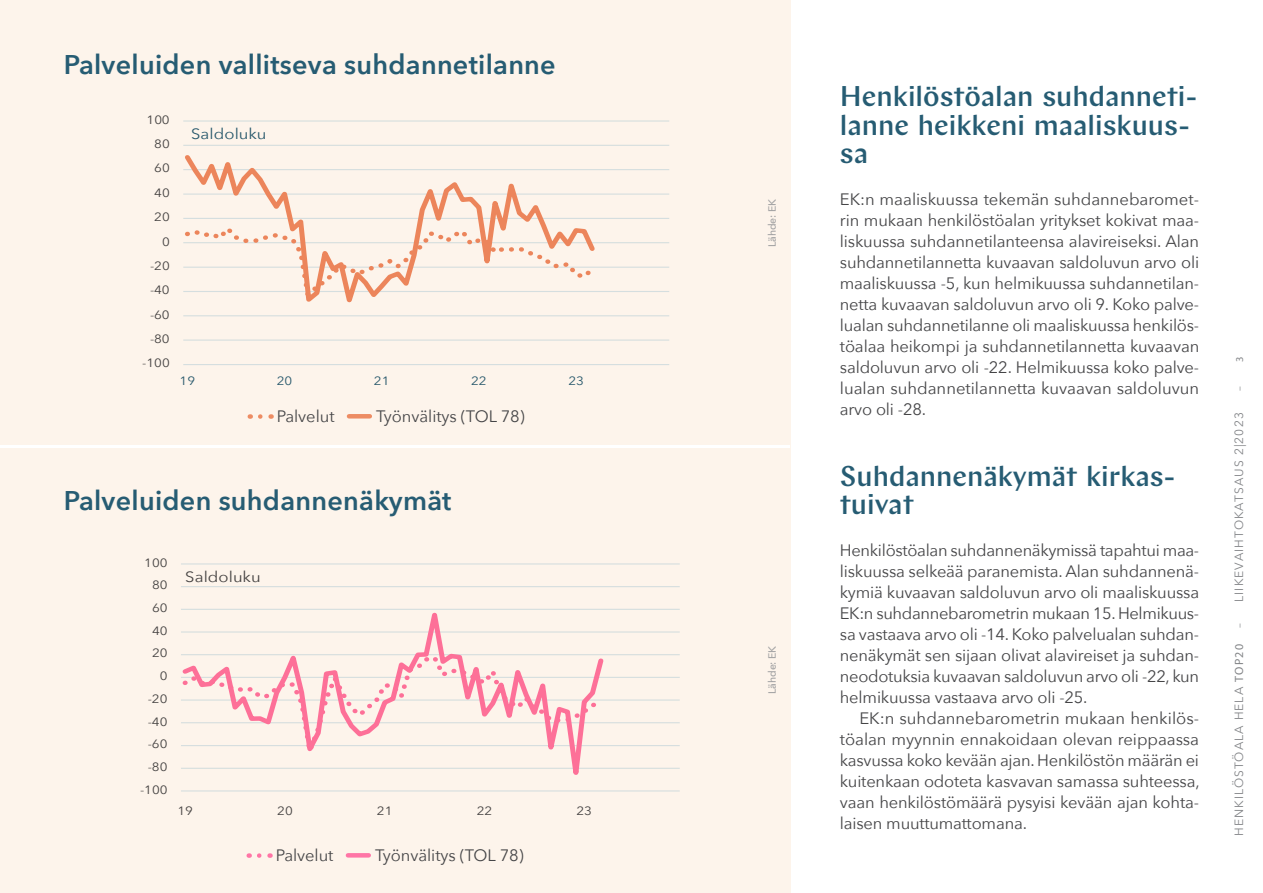
<style>
.page{position:relative;width:1263px;height:893px;background:#fff}
.page>*{position:absolute;margin:0;border:0;box-sizing:border-box;transform-origin:0 0}
.Talouskatsaus___väli{font:500 28.5px/28.5px "Chap";color:#265c73}
.Otsikko___oranssi{font:600 27px "Avenir Next";letter-spacing:.01em;color:#265c73}
.Otsikko___sininen{font:600 27px "Avenir Next";letter-spacing:.01em;color:#265c73}
.Ajankohtaista___leip{font:16.5px/21px "Avenir Next";letter-spacing:-.01em;color:#454547;text-align:justify}
.t1{font:15px "Avenir Next";color:#265b74;scale:1.11 1}
.t2{font:15px "Avenir Next";color:#454547;scale:1.11 1}
.t3{font:12px "Avenir Next";color:#454547;scale:1.11 1}
.t4{font:12px "Avenir Next";letter-spacing:.09em;color:#828487}
.t5{font:12px "Avenir Next";color:#265b74;scale:1.11 1}
.Lähde{font:500 10.5px "Avenir Next";letter-spacing:-.005em;color:#a2a2a3}
.s1{font-family:"Myriad Pro";font-size:10.5px}
.s2{font-family:"Myriad Pro"}
</style>
<div class="page">
<div style="left:0;top:0;width:790px;height:893px;background:#fdf4eb"></div>
<hr style="left:0;top:445px;width:790px;height:3px;background:#fff">
<hr style="left:183px;top:364px;width:486px;height:1px;background:#d7e9f2">
<hr style="left:183px;top:339px;width:486px;height:2px;background:#d7e9f2">
<hr style="left:183px;top:315px;width:486px;height:1px;background:#d7e9f2">
<hr style="left:183px;top:291px;width:486px;height:1px;background:#d7e9f2">
<hr style="left:183px;top:267px;width:486px;height:1px;background:#d7e9f2">
<hr style="left:183px;top:218px;width:486px;height:1px;background:#d7e9f2">
<hr style="left:183px;top:193px;width:486px;height:2px;background:#d7e9f2">
<hr style="left:183px;top:169px;width:486px;height:1px;background:#d7e9f2">
<hr style="left:183px;top:145px;width:486px;height:1px;background:#d7e9f2">
<hr style="left:183px;top:120px;width:486px;height:2px;background:#d7e9f2">
<hr style="left:183px;top:242px;width:486px;height:1px;background:#d7e9f2">
<svg style="left:183px;top:155px;width:416px;height:162px"></svg>
<svg style="left:183px;top:222px;width:416px;height:93px"></svg>
<hr style="left:181px;top:790px;width:499px;height:1px;background:#d7e9f2">
<hr style="left:181px;top:768px;width:499px;height:1px;background:#d7e9f2">
<hr style="left:181px;top:745px;width:499px;height:1px;background:#d7e9f2">
<hr style="left:181px;top:722px;width:499px;height:1px;background:#d7e9f2">
<hr style="left:181px;top:699px;width:499px;height:2px;background:#d7e9f2">
<hr style="left:181px;top:654px;width:499px;height:1px;background:#d7e9f2">
<hr style="left:181px;top:631px;width:499px;height:2px;background:#d7e9f2">
<hr style="left:181px;top:609px;width:499px;height:1px;background:#d7e9f2">
<hr style="left:181px;top:586px;width:499px;height:1px;background:#d7e9f2">
<hr style="left:181px;top:563px;width:499px;height:2px;background:#d7e9f2">
<hr style="left:181px;top:677px;width:499px;height:1px;background:#d7e9f2">
<svg style="left:181px;top:609px;width:426px;height:183px"></svg>
<svg style="left:181px;top:652px;width:426px;height:118px"></svg>
<svg style="left:260px;top:414px;width:3px;height:5px"></svg>
<div style="left:349px;top:414px;width:21px;height:5px;background:#ed8c63"></div>
<svg style="left:259px;top:853px;width:3px;height:5px"></svg>
<div style="left:348px;top:853px;width:21px;height:5px;background:#ff75a6"></div>
<p class="Otsikko___oranssi" style="left:64px;top:41px;width:493px">Palveluiden vallitseva suhdannetilanne</p>
<p class="t3" style="left:147px;top:109px;width:22px">100</p>
<p class="t3" style="left:154px;top:134px;width:16px">80</p>
<p class="t3" style="left:154px;top:158px;width:16px">60</p>
<p class="t3" style="left:154px;top:182px;width:16px">40</p>
<p class="t3" style="left:154px;top:207px;width:16px">20</p>
<p class="t3" style="left:162px;top:231px;width:8px">0</p>
<p class="t3" style="left:150px;top:256px;width:19px">-20</p>
<p class="t3" style="left:150px;top:280px;width:19px">-40</p>
<p class="t3" style="left:150px;top:304px;width:19px">-60</p>
<p class="t3" style="left:150px;top:329px;width:19px">-80</p>
<p class="t3" style="left:142px;top:353px;width:26px">-100</p>
<p class="t1" style="left:191px;top:121px;width:69px">Saldoluku</p>
<p class="t5" style="left:180px;top:370px;width:16px">19</p>
<p class="t5" style="left:277px;top:370px;width:16px">20</p>
<p class="t5" style="left:374px;top:370px;width:16px">21</p>
<p class="t5" style="left:471px;top:370px;width:16px">22</p>
<p class="t5" style="left:568px;top:370px;width:16px">23</p>
<p class="Ajankohtaista___leip" style="left:277px;top:405px;width:59px">Palvelut</p>
<p class="Ajankohtaista___leip" style="left:376px;top:405px;width:150px">Työnvälitys (TOL 78)</p>
<p class="Otsikko___sininen" style="left:64px;top:477px;width:389px">Palveluiden suhdannenäkymät</p>
<p class="t3" style="left:144px;top:552px;width:22px">100</p>
<p class="t3" style="left:152px;top:575px;width:16px">80</p>
<p class="t3" style="left:152px;top:598px;width:16px">60</p>
<p class="t3" style="left:152px;top:620px;width:16px">40</p>
<p class="t3" style="left:152px;top:643px;width:16px">20</p>
<p class="t3" style="left:160px;top:666px;width:8px">0</p>
<p class="t3" style="left:148px;top:689px;width:19px">-20</p>
<p class="t3" style="left:148px;top:711px;width:19px">-40</p>
<p class="t3" style="left:148px;top:734px;width:19px">-60</p>
<p class="t3" style="left:148px;top:757px;width:19px">-80</p>
<p class="t3" style="left:140px;top:779px;width:26px">-100</p>
<p class="t2" style="left:185px;top:564px;width:69px">Saldoluku</p>
<p class="t3" style="left:177px;top:801px;width:16px">19</p>
<p class="t3" style="left:277px;top:801px;width:16px">20</p>
<p class="t3" style="left:377px;top:801px;width:16px">21</p>
<p class="t3" style="left:477px;top:801px;width:16px">22</p>
<p class="t3" style="left:576px;top:801px;width:16px">23</p>
<p class="Ajankohtaista___leip" style="left:276px;top:844px;width:59px">Palvelut</p>
<p class="Ajankohtaista___leip" style="left:375px;top:844px;width:150px">Työnvälitys (TOL 78)</p>
<p class="Lähde" style="left:763px;top:247px;width:50px;rotate:-90deg">Lähde: EK</p>
<p class="Lähde" style="left:763px;top:694px;width:50px;rotate:-90deg">Lähde: EK</p>
<p class="Talouskatsaus___väli" style="left:840px;top:82px;width:359px">Henkilöstöalan suhdanneti&shy;lanne heikkeni maaliskuus&shy;sa</p>
<p class="Ajankohtaista___leip" style="left:840px;top:188px;width:361px">EK:n maaliskuussa tekemän suhdannebaromet&shy;rin mukaan henkilöstöalan yritykset kokivat maa&shy;liskuussa suhdannetilanteensa alavireiseksi. Alan suhdannetilannetta kuvaavan saldoluvun arvo oli maaliskuussa -5, kun helmikuussa suhdannetilan&shy;netta kuvaavan saldoluvun arvo oli 9. Koko palve&shy;lualan suhdannetilanne oli maaliskuussa henkilös&shy;töalaa heikompi ja suhdannetilannetta kuvaavan saldoluvun arvo oli -22. Helmikuussa koko palve&shy;lualan suhdannetilannetta kuvaavan saldoluvun arvo oli -28.</p>
<p class="Talouskatsaus___väli" style="left:840px;top:461px;width:337px">Suhdannenäkymät kirkas&shy;tuivat</p>
<p class="Ajankohtaista___leip" style="left:840px;top:539px;width:361px">Henkilöstöalan suhdannenäkymissä tapahtui maa&shy;liskuussa selkeää paranemista. Alan suhdannenä&shy;kymiä kuvaavan saldoluvun arvo oli maaliskuussa EK:n suhdannebarometrin mukaan 15. Helmikuus&shy;sa vastaava arvo oli -14. Koko palvelualan suhdan&shy;nenäkymät sen sijaan olivat alavireiset ja suhdan&shy;neodotuksia kuvaavan saldoluvun arvo oli -22, kun helmikuussa vastaava arvo oli -25.</p>
<p class="Ajankohtaista___leip" style="left:840px;top:707px;width:361px;text-indent:19px">EK:n suhdannebarometrin mukaan henkilös&shy;töalan myynnin ennakoidaan olevan reippaassa kasvussa koko kevään ajan. Henkilöstön määrän ei kuitenkaan odoteta kasvavan samassa suhteessa, vaan henkilöstömäärä pysyisi kevään ajan kohta&shy;laisen muuttumattomana.</p>
<p class="t4" style="left:1229px;top:391px;width:36px;rotate:-90deg">– <span class="s1">3</span></p>
<p class="t4" style="left:1229px;top:628px;width:217px;rotate:-90deg">– LIIKEVAIHTOKATSAUS 2|2023</p>
<p class="t4" style="left:1229px;top:836px;width:193px;rotate:-90deg">HENKILÖSTÖALA HELA <span class="s2">TOP20</span></p>
</div>
